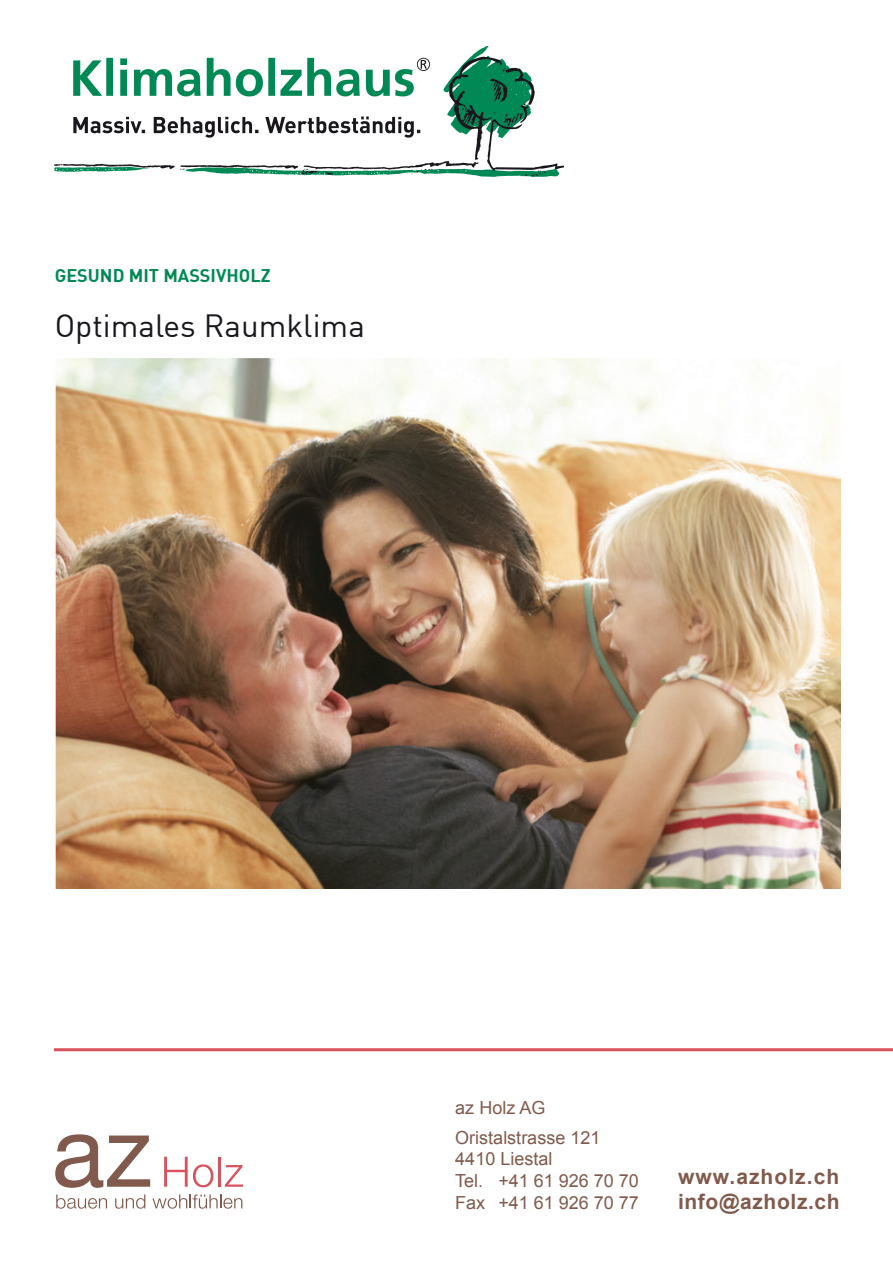
<style>
.page{position:relative;width:893px;height:1263px;background:#fff}
.page>*{position:absolute;margin:0;border:0;box-sizing:border-box;transform-origin:0 0}
.Titel_schwarz{font:31.5px "DIN";color:#1a171c}
.www{font:700 21px "Arial";letter-spacing:.03em;color:#815a4d}
.www-2{font:700 21px "Arial";letter-spacing:.05em;color:#815a4d}
.Adresse{font:18px "Arial";color:#815a4d}
.TITEL_VERSAL_GRÜN{font:700 18px "DIN";color:#008955}
</style>
<div class="page">
<img style="left:54px;top:47px;width:509px;height:129px">
<hr style="left:54px;top:1048px;width:839px;height:3px;background:#d9515c">
<svg style="left:55px;top:1134px;width:95px;height:54px"></svg>
<svg style="left:164px;top:1157px;width:49px;height:30px"></svg>
<hr style="left:218px;top:1157px;width:3px;height:30px;background:#d9515c">
<svg style="left:225px;top:1165px;width:18px;height:22px"></svg>
<svg style="left:56px;top:1194px;width:51px;height:15px"></svg>
<svg style="left:115px;top:1194px;width:30px;height:15px"></svg>
<svg style="left:152px;top:1194px;width:90px;height:15px"></svg>
<img style="left:55px;top:358px;width:785px;height:531px">
<p class="TITEL_VERSAL_GRÜN" style="left:55px;top:263px;width:217px">GESUND MIT MASSIVHOLZ</p>
<p class="Titel_schwarz" style="left:55px;top:306px;width:312px">Optimales Raumklima</p>
<p class="Adresse" style="left:455px;top:1096px;width:92px">az Holz AG</p>
<p class="Adresse" style="left:455px;top:1126px;width:147px">Oristalstrasse 121</p>
<p class="Adresse" style="left:455px;top:1147px;width:99px">4410 Liestal</p>
<p class="Adresse" style="left:455px;top:1169px;width:185px">Tel. +41 61 926 70 70</p>
<p class="Adresse" style="left:455px;top:1190px;width:185px">Fax +41 61 926 70 77</p>
<p class="www-2" style="left:678px;top:1162px;width:163px">www.azholz.ch</p>
<p class="www" style="left:678px;top:1187px;width:163px">info@azholz.ch</p>
</div>
